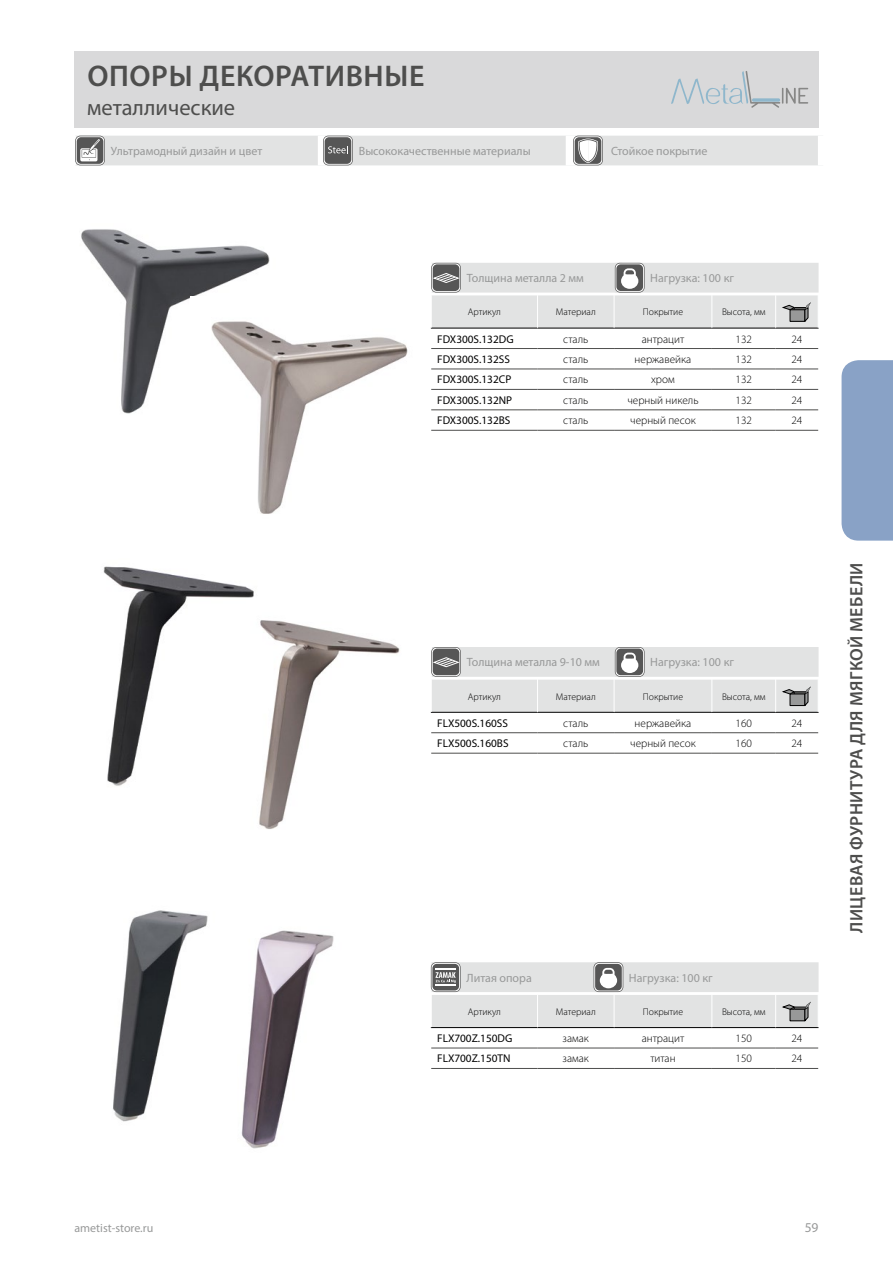
<style>
.page{position:relative;width:893px;height:1263px;background:#fff}
.page>*{position:absolute;margin:0;border:0;box-sizing:border-box;transform-origin:0 0}
.t1{font:600 30px "Myriad Pro";letter-spacing:.02em;color:#4e4e4d}
.t2{font:22.5px "Myriad Pro";color:#4e4e4d}
.t3{font:600 18px "Myriad Pro";letter-spacing:.02em;color:#4e4e4d}
.t4{font:13.5px "Myriad Pro";color:#989999}
.t5{font:12px "Myriad Pro";color:#989999}
.t6{font:300 11.25px "Myriad Pro";color:#000}
.t7{font:11.25px "Myriad Pro";color:#000}
.t8{font:300 9.75px "Myriad Pro";color:#000}
</style>
<div class="page">
<div style="left:74px;top:51px;width:745px;height:77px;background:#d9d9da"></div>
<div style="left:841px;top:360px;width:52px;height:181px;background:#89a2c6"></div>
<hr style="left:431px;top:430px;width:106px;height:1px;background:#4e4e4d">
<hr style="left:537px;top:430px;width:77px;height:1px;background:#4e4e4d">
<hr style="left:614px;top:430px;width:98px;height:1px;background:#4e4e4d">
<hr style="left:712px;top:430px;width:64px;height:1px;background:#4e4e4d">
<hr style="left:776px;top:430px;width:42px;height:1px;background:#4e4e4d">
<svg style="left:671px;top:71px;width:137px;height:37px"></svg>
<hr style="left:431px;top:753px;width:106px;height:1px;background:#4e4e4d">
<hr style="left:537px;top:753px;width:77px;height:1px;background:#4e4e4d">
<hr style="left:614px;top:753px;width:98px;height:1px;background:#4e4e4d">
<hr style="left:712px;top:753px;width:64px;height:1px;background:#4e4e4d">
<hr style="left:776px;top:753px;width:42px;height:1px;background:#4e4e4d">
<hr style="left:431px;top:1068px;width:106px;height:1px;background:#4e4e4d">
<hr style="left:537px;top:1068px;width:77px;height:1px;background:#4e4e4d">
<hr style="left:614px;top:1068px;width:98px;height:1px;background:#4e4e4d">
<hr style="left:712px;top:1068px;width:64px;height:1px;background:#4e4e4d">
<hr style="left:776px;top:1068px;width:42px;height:1px;background:#4e4e4d">
<img style="left:81px;top:229px;width:189px;height:185px">
<img style="left:103px;top:566px;width:151px;height:220px">
<img style="left:113px;top:910px;width:95px;height:212px">
<img style="left:218px;top:612px;width:182px;height:217px">
<img style="left:241px;top:930px;width:93px;height:219px">
<img style="left:190px;top:296px;width:218px;height:218px">
<svg style="left:75px;top:136px;width:743px;height:29px;background:#d8d9d9"></svg>
<svg style="left:431px;top:962px;width:388px;height:87px"></svg>
<svg style="left:431px;top:263px;width:388px;height:167px"></svg>
<svg style="left:431px;top:647px;width:388px;height:106px"></svg>
<h1 class="t1" style="left:87px;top:57px;width:339px">ОПОРЫ ДЕКОРАТИВНЫЕ</h1>
<h2 class="t2" style="left:87px;top:93px;width:150px">металлические</h2>
<p class="t5" style="left:111px;top:144px;width:153px">Ультрамодный дизайн и цвет</p>
<p class="t5" style="left:359px;top:144px;width:173px">Высококачественные материалы</p>
<p class="t5" style="left:611px;top:144px;width:98px">Стойкое покрытие</p>
<p class="t5" style="left:467px;top:271px;width:118px">Толщина металла 2 мм</p>
<p class="t5" style="left:650px;top:271px;width:85px">Нагрузка: 100 кг</p>
<p class="t8" style="left:468px;top:306px;width:35px">Артикул</p>
<p class="t8" style="left:556px;top:306px;width:41px">Материал</p>
<p class="t8" style="left:643px;top:306px;width:42px">Покрытие</p>
<p class="t8" style="left:722px;top:306px;width:45px">Высота, мм</p>
<p class="t7" style="left:437px;top:332px;width:78px">FDX300S.132DG</p>
<p class="t6" style="left:563px;top:332px;width:27px">сталь</p>
<p class="t6" style="left:642px;top:332px;width:44px">антрацит</p>
<p class="t6" style="left:735px;top:332px;width:18px">132</p>
<p class="t6" style="left:791px;top:332px;width:12px">24</p>
<p class="t7" style="left:437px;top:352px;width:74px">FDX300S.132SS</p>
<p class="t6" style="left:563px;top:352px;width:27px">сталь</p>
<p class="t6" style="left:635px;top:352px;width:58px">нержавейка</p>
<p class="t6" style="left:735px;top:352px;width:18px">132</p>
<p class="t6" style="left:791px;top:352px;width:12px">24</p>
<p class="t7" style="left:437px;top:373px;width:76px">FDX300S.132CP</p>
<p class="t6" style="left:563px;top:373px;width:27px">сталь</p>
<p class="t6" style="left:651px;top:373px;width:25px">хром</p>
<p class="t6" style="left:735px;top:373px;width:18px">132</p>
<p class="t6" style="left:791px;top:373px;width:12px">24</p>
<p class="t7" style="left:437px;top:393px;width:76px">FDX300S.132NP</p>
<p class="t6" style="left:563px;top:393px;width:27px">сталь</p>
<p class="t6" style="left:627px;top:393px;width:73px">черный никель</p>
<p class="t6" style="left:735px;top:393px;width:18px">132</p>
<p class="t6" style="left:791px;top:393px;width:12px">24</p>
<p class="t7" style="left:437px;top:414px;width:75px">FDX300S.132BS</p>
<p class="t6" style="left:563px;top:414px;width:27px">сталь</p>
<p class="t6" style="left:630px;top:414px;width:67px">черный песок</p>
<p class="t6" style="left:735px;top:414px;width:18px">132</p>
<p class="t6" style="left:791px;top:414px;width:12px">24</p>
<p class="t5" style="left:467px;top:655px;width:134px">Толщина металла 9-10 мм</p>
<p class="t5" style="left:650px;top:655px;width:85px">Нагрузка: 100 кг</p>
<p class="t8" style="left:468px;top:690px;width:35px">Артикул</p>
<p class="t8" style="left:556px;top:690px;width:41px">Материал</p>
<p class="t8" style="left:643px;top:690px;width:42px">Покрытие</p>
<p class="t8" style="left:722px;top:690px;width:45px">Высота, мм</p>
<p class="t7" style="left:437px;top:716px;width:72px">FLX500S.160SS</p>
<p class="t6" style="left:563px;top:716px;width:27px">сталь</p>
<p class="t6" style="left:635px;top:716px;width:58px">нержавейка</p>
<p class="t6" style="left:735px;top:716px;width:18px">160</p>
<p class="t6" style="left:791px;top:716px;width:12px">24</p>
<p class="t7" style="left:437px;top:736px;width:73px">FLX500S.160BS</p>
<p class="t6" style="left:563px;top:737px;width:27px">сталь</p>
<p class="t6" style="left:630px;top:737px;width:67px">черный песок</p>
<p class="t6" style="left:735px;top:737px;width:18px">160</p>
<p class="t6" style="left:791px;top:737px;width:12px">24</p>
<p class="t5" style="left:467px;top:970px;width:67px">Литая опора</p>
<p class="t5" style="left:629px;top:970px;width:85px">Нагрузка: 100 кг</p>
<p class="t8" style="left:468px;top:1006px;width:35px">Артикул</p>
<p class="t8" style="left:556px;top:1006px;width:41px">Материал</p>
<p class="t8" style="left:643px;top:1006px;width:42px">Покрытие</p>
<p class="t8" style="left:722px;top:1006px;width:45px">Высота, мм</p>
<p class="t7" style="left:437px;top:1031px;width:77px">FLX700Z.150DG</p>
<p class="t6" style="left:563px;top:1031px;width:28px">замак</p>
<p class="t6" style="left:642px;top:1031px;width:44px">антрацит</p>
<p class="t6" style="left:735px;top:1031px;width:18px">150</p>
<p class="t6" style="left:791px;top:1031px;width:12px">24</p>
<p class="t7" style="left:437px;top:1052px;width:75px">FLX700Z.150TN</p>
<p class="t6" style="left:563px;top:1052px;width:28px">замак</p>
<p class="t6" style="left:650px;top:1052px;width:27px">титан</p>
<p class="t6" style="left:735px;top:1052px;width:18px">150</p>
<p class="t6" style="left:791px;top:1052px;width:12px">24</p>
<h3 class="t3" style="left:845px;top:933px;width:372px;rotate:-90deg">ЛИЦЕВАЯ ФУРНИТУРА ДЛЯ МЯГКОЙ МЕБЕЛИ</h3>
<p class="t5" style="left:74px;top:1220px;width:80px">ametist-store.ru</p>
<p class="t4" style="left:805px;top:1219px;width:15px">59</p>
</div>
